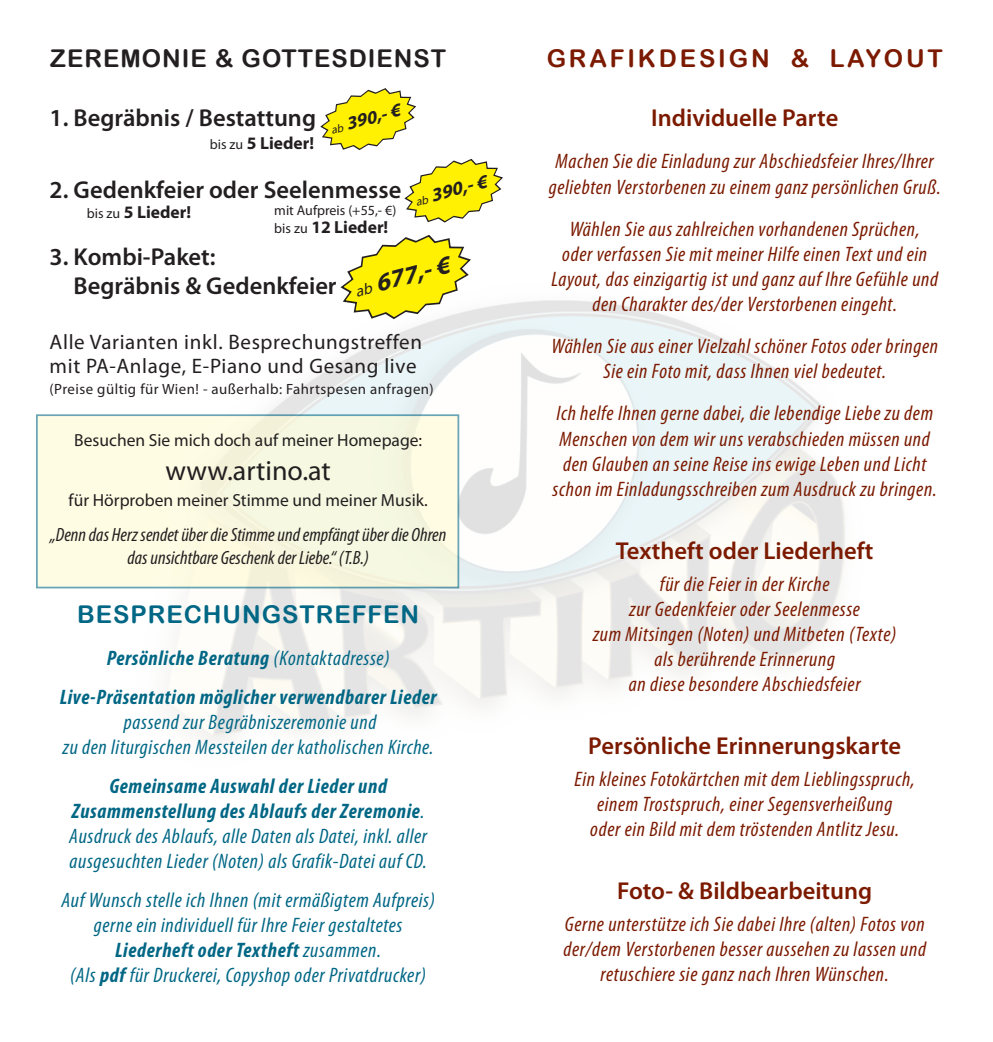
<style>
.page{position:relative;width:993px;height:1042px;background:#fff}
.page>*{position:absolute;margin:0;border:0;box-sizing:border-box;transform-origin:0 0}
.t1{font:28px "Myriad Pro";color:#231f20}
.t2{font:italic 700 25.03px "Myriad Pro";color:#231f20}
.t3{font:600 24.5px "Myriad Pro";color:#231f20}
.t4{font:600 24.5px "Myriad Pro";color:#7b1a00}
.t5{font:24.5px "Arial Rounded MT Bold";letter-spacing:.04em;color:#231f20}
.t6{font:24.5px "Arial Rounded MT Bold";letter-spacing:.115em;color:#7b1a00}
.t7{font:24.5px "Arial Rounded MT Bold";letter-spacing:.04em;color:#016785}
.t8{font:italic condensed 21px/25.2px "Myriad Pro";letter-spacing:.03em;color:#7b1a00;text-align:center}
.t9{font:italic condensed 21px/25.2px "Myriad Pro";letter-spacing:.03em;color:#016785;text-align:center}
.t10{font:italic 700 condensed 21px/38.5px "Myriad Pro";letter-spacing:.03em;color:#016785;text-align:center}
.t11{font:21px/24.5px "Myriad Pro";letter-spacing:.03em;color:#231f20}
.t12{font:italic condensed 19.25px/23.1px "Myriad Pro";color:#231f20;text-align:center}
.t13{font:italic 700 18.9px "Myriad Pro";color:#231f20}
.t14{font:italic 700 18.38px "Myriad Pro";color:#231f20}
.t15{font:17.5px "Myriad Pro";color:#231f20}
.t16{font:700 17.5px "Myriad Pro";color:#231f20}
.t17{font:14.88px "Myriad Pro";letter-spacing:.03em;color:#231f20}
.t18{font:14px "Myriad Pro";color:#231f20}
.s1{font-weight:400;font-size:14px}
.s2{font-weight:400;font-size:11.55px}
.s3{font-weight:400;font-size:11.9px}
.s4{color:#fff}
.s5{font-weight:400;font-size:15.58px}
.s6{font-weight:400}
.s7{font-weight:700}
</style>
<div class="page">
<img style="left:136px;top:300px;width:709px;height:443px">
<div style="left:36px;top:414px;width:423px;height:174px;background:#fcf9e1"></div>
<svg style="left:319px;top:88px;width:185px;height:244px"></svg>
<p class="t5" style="left:50px;top:44px;width:397px">ZEREMONIE &amp; GOTTESDIENST</p>
<p class="t3" style="left:50px;top:102px;width:268px">1. Begräbnis / Bestattung</p>
<p class="t16" style="left:210px;top:132px;width:106px"><span class="s1">bis zu</span> 5 Lieder!</p>
<p class="t14" style="left:327px;top:117px;width:73px;rotate:-15deg"><span class="s2">ab</span> 390,- €</p>
<p class="t3" style="left:50px;top:174px;width:353px">2. Gedenkfeier oder Seelenmesse</p>
<p class="t16" style="left:87px;top:201px;width:106px"><span class="s1">bis zu</span> 5 Lieder!</p>
<p class="t18" style="left:274px;top:202px;width:123px">mit Aufpreis (+55,- €)</p>
<p class="t16" style="left:274px;top:215px;width:115px"><span class="s1">bis zu</span> 12 Lieder!</p>
<p class="t13" style="left:412px;top:188px;width:75px;rotate:-15deg"><span class="s3">ab</span> 390,- €</p>
<p class="t3" style="left:50px;top:241px;width:167px">3. Kombi-Paket:</p>
<p class="t3" style="left:50px;top:270px;width:288px"><span class="s4">3.</span> Begräbnis &amp; Gedenkfeier</p>
<p class="t11" style="left:50px;top:329px;width:374px">Alle Varianten inkl. Besprechungstreffen mit PA-Anlage, E-Piano und Gesang live</p>
<p class="t17" style="left:50px;top:380px;width:385px">(Preise gültig für Wien! - außerhalb: Fahrtspesen anfragen)</p>
<p class="t2" style="left:350px;top:273px;width:98px;rotate:-15deg"><span class="s5">ab</span> 677,- €</p>
<p class="t15" style="left:74px;top:429px;width:349px">Besuchen Sie mich doch auf meiner Homepage:</p>
<h1 class="t1" style="left:166px;top:453px;width:167px">www.artino.at</h1>
<p class="t15" style="left:69px;top:489px;width:360px">für Hörproben meiner Stimme und meiner Musik.</p>
<p class="t12" style="left:50px;top:523px;width:397px">„Denn das Herz sendet über die Stimme und empfängt über die Ohren das unsichtbare Geschenk der Liebe.“ (T.B.)</p>
<p class="t7" style="left:77px;top:600px;width:343px">BESPRECHUNGSTREFFEN</p>
<p class="t10" style="left:60px;top:638px;width:378px">Persönliche Beratung <span class="s6">(Kontaktadresse)<br></span>Live-Präsentation möglicher verwendbarer Lieder</p>
<p class="t9" style="left:63px;top:709px;width:372px">passend zur Begräbniszeremonie und<br>zu den liturgischen Messteilen der katholischen Kirche.</p>
<p class="t9" style="left:69px;top:773px;width:359px"><span class="s7">Gemeinsame Auswahl der Lieder und Zusammenstellung des Ablaufs der Zeremonie</span>.<br>Ausdruck des Ablaufs, alle Daten als Datei, inkl. aller ausgesuchten Lieder (Noten) als Grafik-Datei auf CD.</p>
<p class="t9" style="left:61px;top:887px;width:375px">Auf Wunsch stelle ich Ihnen (mit ermäßigtem Aufpreis) gerne ein individuell für Ihre Feier gestaltetes <span class="s7">Liederheft oder Textheft</span> zusammen.<br>(Als <span class="s7">pdf</span> für Druckerei, Copyshop oder Privatdrucker)</p>
<p class="t6" style="left:546px;top:44px;width:397px">GRAFIKDESIGN &amp; LAYOUT</p>
<p class="t4" style="left:651px;top:102px;width:188px">Individuelle Parte</p>
<p class="t8" style="left:548px;top:148px;width:393px">Machen Sie die Einladung zur Abschiedsfeier Ihres/Ihrer geliebten Verstorbenen zu einem ganz persönlichen Gruß.</p>
<p class="t8" style="left:551px;top:216px;width:388px">Wählen Sie aus zahlreichen vorhandenen Sprüchen,<br>oder verfassen Sie mit meiner Hilfe einen Text und ein Layout, das einzigartig ist und ganz auf Ihre Gefühle und den Charakter des/der Verstorbenen eingeht.</p>
<p class="t8" style="left:551px;top:333px;width:388px">Wählen Sie aus einer Vielzahl schöner Fotos oder bringen<br>Sie ein Foto mit, dass Ihnen viel bedeutet.</p>
<p class="t8" style="left:552px;top:400px;width:385px">Ich helfe Ihnen gerne dabei, die lebendige Liebe zu dem Menschen von dem wir uns verabschieden müssen und den Glauben an seine Reise ins ewige Leben und Licht schon im Einladungsschreiben zum Ausdruck zu bringen.</p>
<p class="t4" style="left:615px;top:535px;width:259px">Textheft oder Liederheft</p>
<p class="t8" style="left:593px;top:571px;width:305px">für die Feier in der Kirche<br>zur Gedenkfeier oder Seelenmesse<br>zum Mitsingen (Noten) und Mitbeten (Texte) als berührende Erinnerung<br>an diese besondere Abschiedsfeier</p>
<p class="t4" style="left:588px;top:730px;width:314px">Persönliche Erinnerungskarte</p>
<p class="t8" style="left:574px;top:766px;width:342px">Ein kleines Fotokärtchen mit dem Lieblingsspruch, einem Trostspruch, einer Segensverheißung<br>oder ein Bild mit dem tröstenden Antlitz Jesu.</p>
<p class="t4" style="left:617px;top:875px;width:256px">Foto- &amp; Bildbearbeitung</p>
<p class="t8" style="left:563px;top:911px;width:364px">Gerne unterstütze ich Sie dabei Ihre (alten) Fotos von der/dem Verstorbenen besser aussehen zu lassen und retuschiere sie ganz nach Ihren Wünschen.</p>
</div>
